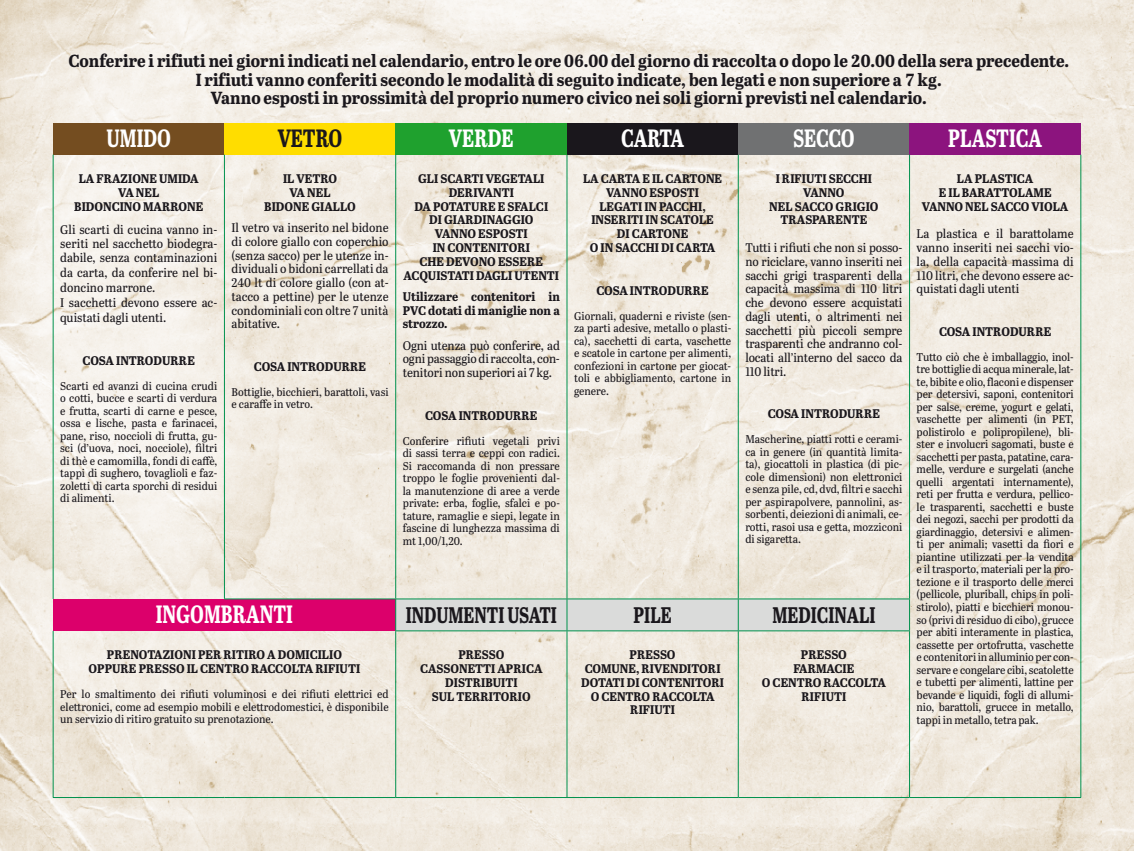
<style>
.page{position:relative;width:1134px;height:851px;background:#fff}
.page>*{position:absolute;margin:0;border:0;box-sizing:border-box;transform-origin:0 0}
.t1{font:700 25px "Abril Titling Nar";color:#fff;scale:.8 1}
.t2{font:700 25px "Abril Titling Nar";letter-spacing:-.005em;color:#1a171c;scale:.8 1}
.t3{font:700 22.5px "Abril Titling Nar";color:#1a171c;scale:.8 1}
.t4{font:700 17.5px/18.8px "Abril Titling Nar";color:#1a171c;text-align:center}
.t5{font:12.5px/13.8px "Abril Titling Nar";letter-spacing:-.005em;color:#1a171c;text-align:justify}
.t6{font:700 12.5px/13.8px "Abril Titling Nar";color:#1a171c;text-align:center}
.t7{font:11.25px/12.5px "Abril Titling Nar";color:#1a171c;text-align:justify}
</style>
<div class="page">
<img style="left:0;top:0;width:1134px;height:850px">
<div style="left:53px;top:123px;width:171px;height:32px;background:#744d20"></div>
<div style="left:224px;top:123px;width:172px;height:32px;background:#fd0"></div>
<div style="left:396px;top:123px;width:171px;height:32px;background:#1fa12e"></div>
<div style="left:567px;top:123px;width:171px;height:32px;background:#1a171c"></div>
<div style="left:738px;top:123px;width:171px;height:32px;background:#707172"></div>
<div style="left:909px;top:123px;width:172px;height:32px;background:#8c147e"></div>
<div style="left:53px;top:599px;width:343px;height:31px;background:#dc006b"></div>
<div style="left:396px;top:599px;width:513px;height:31px;background:#dadbda"></div>
<hr style="left:53px;top:155px;width:1px;height:444px;background:#00914d">
<hr style="left:224px;top:155px;width:1px;height:443px;background:#00914d">
<hr style="left:395px;top:155px;width:1px;height:443px;background:#00914d">
<hr style="left:567px;top:155px;width:1px;height:443px;background:#00914d">
<hr style="left:738px;top:155px;width:1px;height:443px;background:#00914d">
<hr style="left:909px;top:155px;width:1px;height:443px;background:#00914d">
<hr style="left:1080px;top:155px;width:1px;height:444px;background:#00914d">
<hr style="left:224px;top:598px;width:172px;height:1px;background:#00914d">
<hr style="left:396px;top:598px;width:171px;height:1px;background:#00914d">
<hr style="left:395px;top:599px;width:1px;height:31px;background:#00914d">
<hr style="left:567px;top:598px;width:171px;height:1px;background:#00914d">
<hr style="left:567px;top:599px;width:1px;height:31px;background:#00914d">
<hr style="left:738px;top:598px;width:172px;height:1px;background:#00914d">
<hr style="left:738px;top:599px;width:1px;height:31px;background:#00914d">
<hr style="left:909px;top:599px;width:1px;height:31px;background:#00914d">
<hr style="left:1080px;top:599px;width:1px;height:31px;background:#00914d">
<hr style="left:53px;top:630px;width:1px;height:167px;background:#00914d">
<hr style="left:395px;top:630px;width:172px;height:1px;background:#00914d">
<hr style="left:395px;top:631px;width:1px;height:166px;background:#00914d">
<hr style="left:567px;top:630px;width:171px;height:1px;background:#00914d">
<hr style="left:567px;top:631px;width:1px;height:166px;background:#00914d">
<hr style="left:738px;top:630px;width:172px;height:1px;background:#00914d">
<hr style="left:738px;top:631px;width:1px;height:166px;background:#00914d">
<hr style="left:909px;top:631px;width:1px;height:166px;background:#00914d">
<hr style="left:1080px;top:630px;width:1px;height:167px;background:#00914d">
<hr style="left:53px;top:797px;width:171px;height:1px;background:#00914d">
<hr style="left:224px;top:797px;width:172px;height:1px;background:#00914d">
<hr style="left:396px;top:797px;width:171px;height:1px;background:#00914d">
<hr style="left:567px;top:797px;width:171px;height:1px;background:#00914d">
<hr style="left:738px;top:797px;width:171px;height:1px;background:#00914d">
<hr style="left:909px;top:797px;width:172px;height:1px;background:#00914d">
<p class="t4" style="left:68px;top:50px;width:1002px">Conferire i rifiuti nei giorni indicati nel calendario, entro le ore 06.00 del giorno di raccolta o dopo le 20.00 della sera precedente.<br>I rifiuti vanno conferiti secondo le modalità di seguito indicate, ben legati e non superiore a 7 kg.<br>Vanno esposti in prossimità del proprio numero civico nei soli giorni previsti nel calendario.</p>
<h1 class="t1" style="left:107px;top:120px;width:82px">UMIDO</h1>
<h1 class="t2" style="left:278px;top:120px;width:82px">VETRO</h1>
<h1 class="t1" style="left:449px;top:120px;width:83px">VERDE</h1>
<h1 class="t1" style="left:621px;top:120px;width:80px">CARTA</h1>
<h1 class="t1" style="left:793px;top:120px;width:79px">SECCO</h1>
<h1 class="t1" style="left:948px;top:120px;width:119px">PLASTICA</h1>
<p class="t6" style="left:74px;top:171px;width:131px">LA FRAZIONE UMIDA<br>VA NEL<br>BIDONCINO MARRONE</p>
<p class="t5" style="left:60px;top:222px;width:159px">Gli scarti di cucina vanno in&shy;seriti nel sacchetto biodegra&shy;dabile, senza contaminazioni</p>
<p class="t5" style="left:60px;top:264px;width:159px;line-height:15px;text-align:left">da carta, da conferire nel bi&shy;doncino marrone.<br>I sacchetti devono essere ac&shy;quistati dagli utenti.</p>
<p class="t6" style="left:83px;top:352px;width:114px">COSA INTRODURRE</p>
<p class="t7" style="left:60px;top:379px;width:159px">Scarti ed avanzi di cucina crudi o cotti, bucce e scarti di verdura e frutta, scarti di carne e pesce, ossa e lische, pasta e farinacei, pane, riso, noccioli di frutta, gu&shy;sci (d’uova, noci, nocciole), filtri di thè e camomilla, fondi di caffè, tappi di sughero, tovaglioli e faz&shy;zoletti di carta sporchi di residui di alimenti.</p>
<p class="t6" style="left:264px;top:171px;width:93px">IL VETRO<br>VA NEL<br>BIDONE GIALLO</p>
<p class="t5" style="left:232px;top:220px;width:159px">Il vetro va inserito nel bidone di colore giallo con coperchio (senza sacco) per le utenze in&shy;dividuali o bidoni carrellati da 240 lt di colore giallo (con at&shy;tacco a pettine) per le utenze condominiali con oltre 7 unità abitative.</p>
<p class="t6" style="left:254px;top:359px;width:114px">COSA INTRODURRE</p>
<p class="t7" style="left:231px;top:385px;width:159px">Bottiglie, bicchieri, barattoli, vasi e caraffe in vetro.</p>
<p class="t6" style="left:404px;top:171px;width:157px">GLI SCARTI VEGETALI<br>DERIVANTI<br>DA POTATURE E SFALCI<br>DI GIARDINAGGIO<br>VANNO ESPOSTI<br>IN CONTENITORI<br>CHE DEVONO ESSERE<br>ACQUISTATI DAGLI UTENTI</p>
<p class="t6" style="left:403px;top:289px;width:159px;text-align:justify">Utilizzare contenitori in PVC dotati di maniglie non a strozzo.</p>
<p class="t5" style="left:403px;top:337px;width:159px">Ogni utenza può conferire, ad ogni passaggio di raccolta, con&shy;tenitori non superiori ai 7 kg.</p>
<p class="t6" style="left:425px;top:407px;width:114px">COSA INTRODURRE</p>
<p class="t7" style="left:403px;top:434px;width:159px">Conferire rifiuti vegetali privi di sassi terra e ceppi con radici.<br>Si raccomanda di non pressare troppo le foglie provenienti dal&shy;la manutenzione di aree a verde private: erba, foglie, sfalci e po&shy;tature, ramaglie e siepi, legate in fascine di lunghezza massima di mt 1,00/1,20.</p>
<p class="t6" style="left:583px;top:171px;width:141px">LA CARTA E IL CARTONE<br>VANNO ESPOSTI<br>LEGATI IN PACCHI,<br>INSERITI IN SCATOLE<br>DI CARTONE<br>O IN SACCHI DI CARTA</p>
<p class="t6" style="left:596px;top:282px;width:114px">COSA INTRODURRE</p>
<p class="t7" style="left:574px;top:309px;width:159px">Giornali, quaderni e riviste (sen&shy;za parti adesive, metallo o plasti&shy;ca), sacchetti di carta, vaschette e scatole in cartone per alimenti, confezioni in cartone per giocat&shy;toli e abbigliamento, cartone in genere.</p>
<p class="t6" style="left:769px;top:171px;width:111px">I RIFIUTI SECCHI<br>VANNO<br>NEL SACCO GRIGIO<br>TRASPARENTE</p>
<p class="t5" style="left:745px;top:240px;width:159px">Tutti i rifiuti che non si posso&shy;no riciclare, vanno inseriti nei sacchi grigi trasparenti della capacità massima di 110 litri che devono essere acquistati dagli utenti, o altrimenti nei sacchetti più piccoli sempre trasparenti che andranno col&shy;locati all’interno del sacco da 110 litri.</p>
<p class="t6" style="left:768px;top:406px;width:114px">COSA INTRODURRE</p>
<p class="t7" style="left:745px;top:432px;width:159px">Mascherine, piatti rotti e cerami&shy;ca in genere (in quantità limita&shy;ta), giocattoli in plastica (di pic&shy;cole dimensioni) non elettronici e senza pile, cd, dvd, filtri e sacchi per aspirapolvere, pannolini, as&shy;sorbenti, deiezioni di animali, ce&shy;rotti, rasoi usa e getta, mozziconi di sigaretta.</p>
<p class="t6" style="left:922px;top:171px;width:148px">LA PLASTICA<br>E IL BARATTOLAME<br>VANNO NEL SACCO VIOLA</p>
<p class="t5" style="left:917px;top:226px;width:159px">La plastica e il barattolame vanno inseriti nei sacchi vio&shy;la, della capacità massima di 110 litri, che devono essere ac&shy;quistati dagli utenti</p>
<p class="t6" style="left:939px;top:324px;width:114px">COSA INTRODURRE</p>
<p class="t7" style="left:917px;top:350px;width:159px">Tutto ciò che è imballaggio, inol&shy;tre bottiglie di acqua minerale, lat&shy;te, bibite e olio, flaconi e dispenser per detersivi, saponi, contenitori per salse, creme, yogurt e gelati, vaschette per alimenti (in PET, polistirolo e polipropilene), bli&shy;ster e involucri sagomati, buste e sacchetti per pasta, patatine, cara&shy;melle, verdure e surgelati (anche quelli argentati internamente), reti per frutta e verdura, pellico&shy;le trasparenti, sacchetti e buste dei negozi, sacchi per prodotti da giardinaggio, detersivi e alimen&shy;ti per animali; vasetti da fiori e piantine utilizzati per la vendita e il trasporto, materiali per la pro&shy;tezione e il trasporto delle merci (pellicole, pluriball, chips in poli&shy;stirolo), piatti e bicchieri monou&shy;so (privi di residuo di cibo), grucce per abiti interamente in plastica, cassette per ortofrutta, vaschette e contenitori in alluminio per con&shy;servare e congelare cibi, scatolette e tubetti per alimenti, lattine per bevande e liquidi, fogli di allumi&shy;nio, barattoli, grucce in metallo, tappi in metallo, tetra pak.</p>
<h1 class="t1" style="left:156px;top:596px;width:173px">INGOMBRANTI</h1>
<h2 class="t3" style="left:406px;top:598px;width:191px">INDUMENTI USATI</h2>
<h2 class="t3" style="left:633px;top:598px;width:49px">PILE</h2>
<h2 class="t3" style="left:772px;top:598px;width:130px">MEDICINALI</h2>
<p class="t6" style="left:89px;top:647px;width:273px">PRENOTAZIONI PER RITIRO A DOMICILIO<br>OPPURE PRESSO IL CENTRO RACCOLTA RIFIUTI</p>
<p class="t7" style="left:60px;top:687px;width:330px">Per lo smaltimento dei rifiuti voluminosi e dei rifiuti elettrici ed elettronici, come ad esempio mobili e elettrodomestici, è disponibile un servizio di ritiro gratuito su prenotazione.</p>
<p class="t6" style="left:420px;top:647px;width:124px">PRESSO<br>CASSONETTI APRICA<br>DISTRIBUITI<br>SUL TERRITORIO</p>
<p class="t6" style="left:581px;top:647px;width:145px">PRESSO<br>COMUNE, RIVENDITORI<br>DOTATI DI CONTENITORI<br>O CENTRO RACCOLTA<br>RIFIUTI</p>
<p class="t6" style="left:762px;top:647px;width:125px">PRESSO<br>FARMACIE<br>O CENTRO RACCOLTA<br>RIFIUTI</p>
</div>
